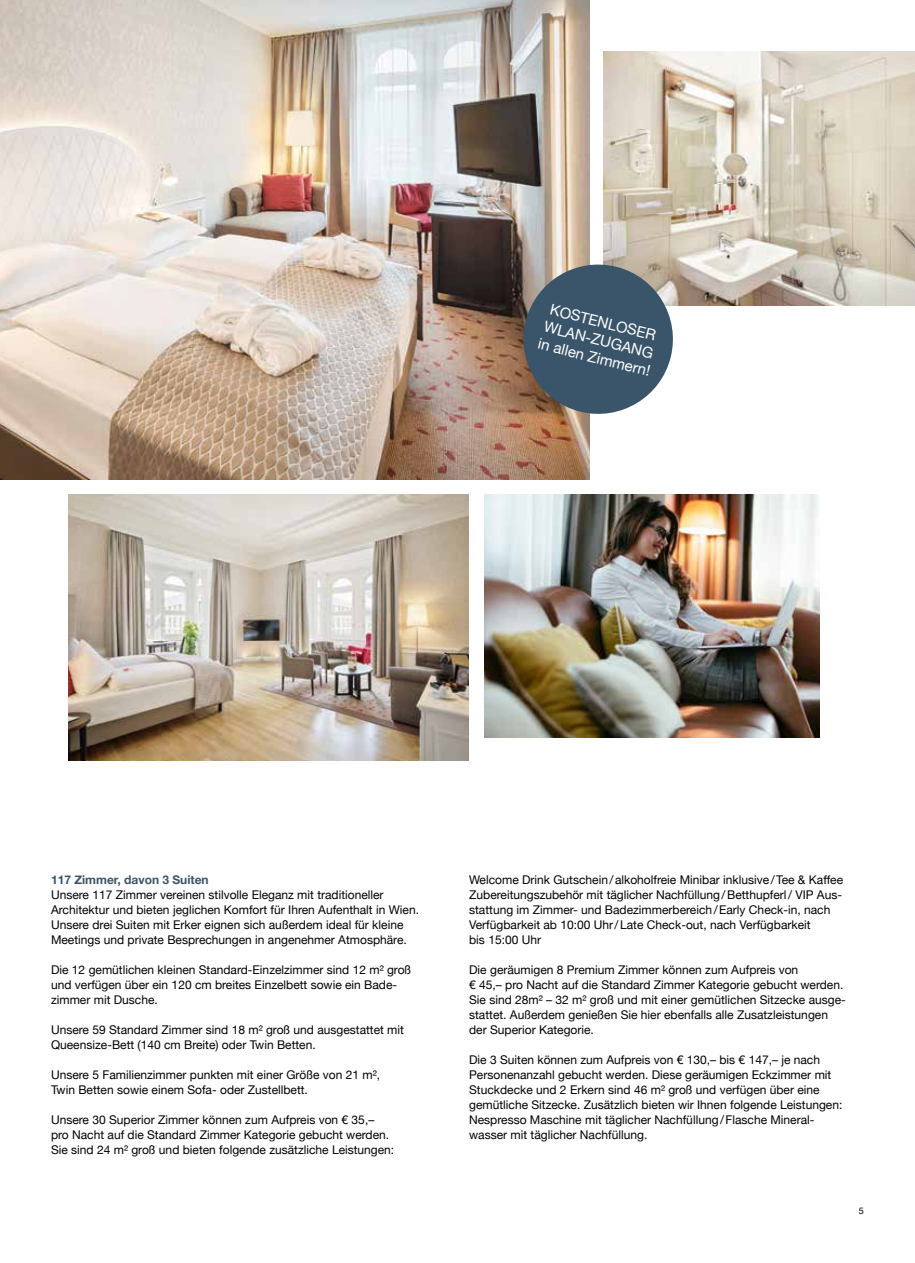
<style>
.page{position:relative;width:915px;height:1263px;background:#fff}
.page>*{position:absolute;margin:0;border:0;box-sizing:border-box;transform-origin:0 0}
.t1{font:15px/18px "Helvetica Neue";color:#fff}
.t2{font:15px "Helvetica Neue";color:#fff}
.t3{font:12px/15px "Helvetica Neue";color:#000}
.t4{font:700 12px "Helvetica Neue";color:#3a556a}
.t5{font:9px "Helvetica Neue";color:#000}
</style>
<div class="page">
<img style="left:0;top:0;width:589px;height:479px">
<img style="left:68px;top:494px;width:400px;height:266px">
<img style="left:603px;top:51px;width:311px;height:255px">
<img style="left:484px;top:494px;width:335px;height:243px">
<svg style="left:515px;top:257px;width:165px;height:165px"></svg>
<p class="t1" style="left:550px;top:301px;width:113px;rotate:14deg">KOSTENLOSER<br>WLAN-ZUGANG</p>
<p class="t2" style="left:541px;top:333px;width:116px;rotate:14deg">in allen Zimmern!</p>
<p class="t4" style="left:51px;top:871px;width:159px">117 Zimmer, davon 3 Suiten</p>
<p class="t3" style="left:51px;top:888px;width:369px">Unsere 117 Zimmer vereinen stilvolle Eleganz mit traditioneller Architektur und bieten jeglichen Komfort für Ihren Aufenthalt in Wien.<br>Unsere drei Suiten mit Erker eignen sich außerdem ideal für kleine Meetings und private Besprechungen in angenehmer Atmosphäre.</p>
<p class="t3" style="left:51px;top:963px;width:361px">Die 12 gemütlichen kleinen Standard-Einzelzimmer sind 12 m² groß und verfügen über ein 120 cm breites Einzelbett sowie ein Bade&shy;zimmer mit Dusche.</p>
<p class="t3" style="left:51px;top:1023px;width:354px">Unsere 59 Standard Zimmer sind 18 m² groß und ausgestattet mit<br>Queensize-Bett (140 cm Breite) oder Twin Betten.</p>
<p class="t3" style="left:51px;top:1068px;width:330px">Unsere 5 Familienzimmer punkten mit einer Größe von 21 m²,<br>Twin Betten sowie einem Sofa- oder Zustellbett.</p>
<p class="t3" style="left:51px;top:1113px;width:344px">Unsere 30 Superior Zimmer können zum Aufpreis von € 35,– pro Nacht auf die Standard Zimmer Kategorie gebucht werden.<br>Sie sind 24 m² groß und bieten folgende zusätzliche Leistungen:</p>
<p class="t3" style="left:469px;top:873px;width:375px">Welcome Drink Gutschein/alkoholfreie Minibar inklusive/Tee &amp; Kaffee Zubereitungszubehör mit täglicher Nachfüllung/Betthupferl/ VIP Aus&shy;stattung im Zimmer- und Badezimmerbereich/Early Check-in, nach Verfügbarkeit ab 10:00 Uhr/Late Check-out, nach Verfügbarkeit<br>bis 15:00 Uhr</p>
<p class="t3" style="left:469px;top:963px;width:378px">Die geräumigen 8 Premium Zimmer können zum Aufpreis von<br>€ 45,– pro Nacht auf die Standard Zimmer Kategorie gebucht werden.<br>Sie sind 28m² – 32 m² groß und mit einer gemütlichen Sitzecke ausge&shy;stattet. Außerdem genießen Sie hier ebenfalls alle Zusatzleistungen der Superior Kategorie.</p>
<p class="t3" style="left:469px;top:1053px;width:374px">Die 3 Suiten können zum Aufpreis von € 130,– bis € 147,– je nach Personenanzahl gebucht werden. Diese geräumigen Eckzimmer mit Stuckdecke und 2 Erkern sind 46 m² groß und verfügen über eine gemütliche Sitzecke. Zusätzlich bieten wir Ihnen folgende Leistungen:<br>Nespresso Maschine mit täglicher Nachfüllung/Flasche Mineral&shy;wasser mit täglicher Nachfüllung.</p>
<p class="t5" style="left:858px;top:1205px;width:7px">5</p>
</div>
